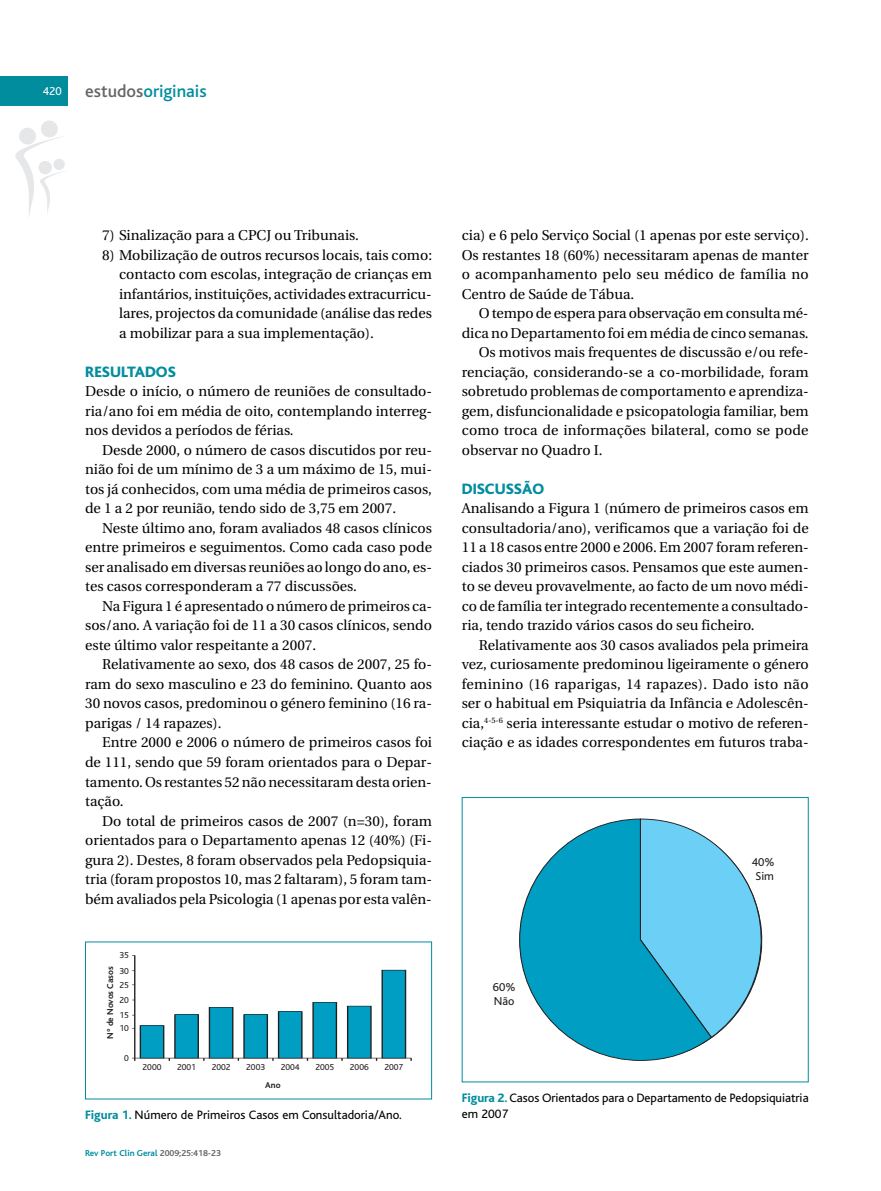
<style>
.page{position:relative;width:881px;height:1191px;background:#fff}
.page>*{position:absolute;margin:0;border:0;box-sizing:border-box;transform-origin:0 0}
.t1{font:500 18px "Bliss";color:#028d9f}
.t2{font:800 15.75px "Bliss";color:#028d9f}
.t3{font:14.25px/19.5px "Utopia";color:#000;text-align:justify}
.t4{font:12.75px/16.5px "Bliss";letter-spacing:-.005em;color:#000}
.t5{font:12px/14.4px "Bliss";color:#231f20;text-align:center}
.t6{font:12px "Bliss";color:#fff}
.t7{font:9px/14.1px "Bliss";color:#231f20}
.t8{font:700 9px "Bliss";color:#028d9f}
.t9{font:700 9px "Bliss";color:#231f20}
.s1{color:#666}
.s2{font-weight:800;color:#028d9f}
</style>
<div class="page">
<svg style="left:15px;top:120px;width:50px;height:95px"></svg>
<div style="left:0;top:77px;width:68px;height:29px;background:#028d9f"></div>
<svg style="left:132px;top:955px;width:279px;height:105px"></svg>
<div style="left:140px;top:1025px;width:24px;height:33px;background:#009ec2"></div>
<div style="left:140px;top:1025px;width:24px;height:33px;border:1px solid #231f20"></div>
<div style="left:175px;top:1014px;width:23px;height:44px;background:#009ec2"></div>
<div style="left:174px;top:1014px;width:24px;height:44px;border:1px solid #231f20"></div>
<div style="left:209px;top:1007px;width:24px;height:51px;background:#009ec2"></div>
<div style="left:209px;top:1007px;width:24px;height:51px;border:1px solid #231f20"></div>
<div style="left:244px;top:1014px;width:23px;height:44px;background:#009ec2"></div>
<div style="left:243px;top:1014px;width:24px;height:44px;border:1px solid #231f20"></div>
<div style="left:278px;top:1011px;width:24px;height:47px;background:#009ec2"></div>
<div style="left:278px;top:1011px;width:24px;height:47px;border:1px solid #231f20"></div>
<div style="left:313px;top:1002px;width:23px;height:56px;background:#009ec2"></div>
<div style="left:312px;top:1002px;width:24px;height:56px;border:1px solid #231f20"></div>
<div style="left:347px;top:1006px;width:24px;height:52px;background:#009ec2"></div>
<div style="left:347px;top:1005px;width:24px;height:53px;border:1px solid #231f20"></div>
<div style="left:382px;top:970px;width:23px;height:88px;background:#009ec2"></div>
<div style="left:381px;top:969px;width:25px;height:89px;border:1px solid #231f20"></div>
<div style="left:85px;top:941px;width:347px;height:158px;border:1px solid #028d9f"></div>
<svg style="left:712px;top:841px;width:51px;height:197px"></svg>
<svg style="left:519px;top:818px;width:193px;height:242px"></svg>
<p class="t6" style="left:43px;top:87px;width:20px">420</p>
<p class="t1" style="left:85px;top:85px;width:123px"><span class="s1">estudos</span>originais</p>
<p class="t3" style="left:102px;top:227px;width:258px">7) Sinalização para a CPCJ ou Tribunais.</p>
<p class="t3" style="left:119px;top:246px;width:314px;text-indent:-17px">8) Mobilização de outros recursos locais, tais como: contacto com escolas, integração de crianças em infantários, instituições, actividades extracurricu&shy;lares, projectos da comunidade (análise das redes a mobilizar para a sua implementação).</p>
<p class="t2" style="left:85px;top:366px;width:92px">RESULTADOS</p>
<p class="t3" style="left:85px;top:383px;width:348px">Desde o início, o número de reuniões de consultado&shy;ria/ano foi em média de oito, contemplando interreg&shy;nos devidos a períodos de férias.</p>
<p class="t3" style="left:85px;top:441px;width:348px;text-indent:17px">Desde 2000, o número de casos discutidos por reu&shy;nião foi de um mínimo de 3 a um máximo de 15, mui&shy;tos já conhecidos, com uma média de primeiros casos, de 1 a 2 por reunião, tendo sido de 3,75 em 2007.</p>
<p class="t3" style="left:85px;top:519px;width:348px;text-indent:17px">Neste último ano, foram avaliados 48 casos clínicos entre primeiros e seguimentos. Como cada caso pode ser analisado em diversas reuniões ao longo do ano, es&shy;tes casos corresponderam a 77 discussões.</p>
<p class="t3" style="left:85px;top:597px;width:348px;text-indent:17px">Na Figura 1 é apresentado o número de primeiros ca&shy;sos/ano. A variação foi de 11 a 30 casos clínicos, sendo este último valor respeitante a 2007.</p>
<p class="t3" style="left:85px;top:656px;width:348px;text-indent:17px">Relativamente ao sexo, dos 48 casos de 2007, 25 fo&shy;ram do sexo masculino e 23 do feminino. Quanto aos 30 novos casos, predominou o género feminino (16 ra&shy;parigas / 14 rapazes).</p>
<p class="t3" style="left:85px;top:734px;width:348px;text-indent:17px">Entre 2000 e 2006 o número de primeiros casos foi de 111, sendo que 59 foram orientados para o Depar&shy;tamento. Os restantes 52 não necessitaram desta orien&shy;tação.</p>
<p class="t3" style="left:85px;top:812px;width:348px;text-indent:17px">Do total de primeiros casos de 2007 (n=30), foram orientados para o Departamento apenas 12 (40%) (Fi&shy;gura 2). Destes, 8 foram observados pela Pedopsiquia&shy;tria (foram propostos 10, mas 2 faltaram), 5 foram tam&shy;bém avaliados pela Psicologia (1 apenas por esta valên-</p>
<p class="t7" style="left:119px;top:949px;width:11px">35</p>
<p class="t9" style="left:107px;top:1038px;width:74px;rotate:-90deg">Nº de Novos Casos</p>
<p class="t7" style="left:119px;top:965px;width:11px">30<br>25</p>
<p class="t7" style="left:119px;top:994px;width:11px">20</p>
<p class="t7" style="left:119px;top:1009px;width:11px">15</p>
<p class="t7" style="left:119px;top:1022px;width:11px">10</p>
<p class="t7" style="left:124px;top:1052px;width:6px">0</p>
<p class="t7" style="left:142px;top:1061px;width:20px">2000</p>
<p class="t7" style="left:177px;top:1061px;width:20px">2001</p>
<p class="t7" style="left:211px;top:1061px;width:20px">2002</p>
<p class="t7" style="left:246px;top:1061px;width:20px">2003</p>
<p class="t7" style="left:281px;top:1061px;width:20px">2004</p>
<p class="t7" style="left:315px;top:1061px;width:20px">2005</p>
<p class="t7" style="left:350px;top:1061px;width:20px">2006</p>
<p class="t7" style="left:384px;top:1061px;width:20px">2007</p>
<p class="t9" style="left:265px;top:1082px;width:17px">Ano</p>
<p class="t4" style="left:85px;top:1107px;width:318px"><span class="s2">Figura 1.</span> Número de Primeiros Casos em Consultadoria/Ano.</p>
<p class="t8" style="left:85px;top:1149px;width:137px">Rev Port Clin Geral <span class="s1">2009;25:418-23</span></p>
<p class="t3" style="left:461px;top:227px;width:348px">cia) e 6 pelo Serviço Social (1 apenas por este serviço).<br>Os restantes 18 (60%) necessitaram apenas de manter o acompanhamento pelo seu médico de família no Centro de Saúde de Tábua.</p>
<p class="t3" style="left:478px;top:305px;width:331px">O tempo de espera para observação em consulta mé-</p>
<p class="t3" style="left:461px;top:324px;width:348px">dica no Departamento foi em média de cinco semanas.</p>
<p class="t3" style="left:478px;top:344px;width:331px">Os motivos mais frequentes de discussão e/ou refe-</p>
<p class="t3" style="left:461px;top:363px;width:348px">renciação, considerando-se a co-morbilidade, foram</p>
<p class="t3" style="left:461px;top:383px;width:348px">sobretudo problemas de comportamento e aprendiza-</p>
<p class="t3" style="left:461px;top:402px;width:348px">gem, disfuncionalidade e psicopatologia familiar, bem</p>
<p class="t3" style="left:461px;top:422px;width:348px">como troca de informações bilateral, como se pode</p>
<p class="t3" style="left:461px;top:441px;width:142px">observar no Quadro I.</p>
<p class="t2" style="left:461px;top:483px;width:84px">DISCUSSÃO</p>
<p class="t3" style="left:461px;top:500px;width:348px">Analisando a Figura 1 (número de primeiros casos em consultadoria/ano), verificamos que a variação foi de 11 a 18 casos entre 2000 e 2006. Em 2007 foram referen&shy;ciados 30 primeiros casos. Pensamos que este aumen&shy;to se deveu provavelmente, ao facto de um novo médi&shy;co de família ter integrado recentemente a consultado&shy;ria, tendo trazido vários casos do seu ficheiro.</p>
<p class="t3" style="left:461px;top:636px;width:348px;text-indent:17px">Relativamente aos 30 casos avaliados pela primeira vez, curiosamente predominou ligeiramente o género feminino (16 raparigas, 14 rapazes). Dado isto não ser o habitual em Psiquiatria da Infância e Adolescên&shy;cia,<sup>4-5-6</sup> seria interessante estudar o motivo de referen&shy;ciação e as idades correspondentes em futuros traba-</p>
<p class="t5" style="left:492px;top:981px;width:24px;text-align:left">60%<br>Não</p>
<p class="t5" style="left:751px;top:856px;width:24px">40%<br>Sim</p>
<p class="t4" style="left:461px;top:1090px;width:348px"><span class="s2">Figura 2.</span>Casos Orientados para o Departamento de Pedopsiquiatria em 2007</p>
</div>
